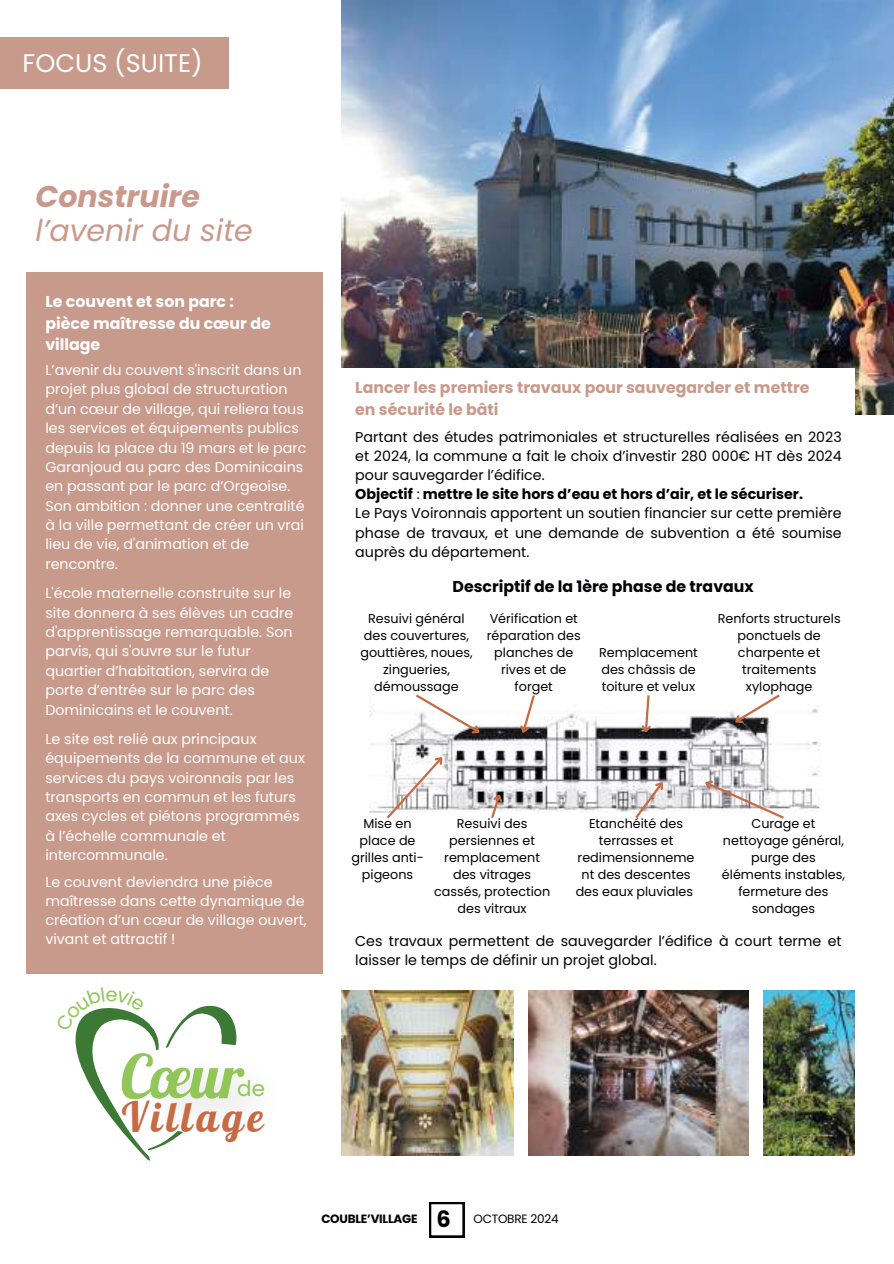
<style>
.page{position:relative;width:894px;height:1264px;background:#fff}
.page>*{position:absolute;margin:0;border:0;box-sizing:border-box;transform-origin:0 0}
.t1{font:60.15px "Lobster";color:#92c658}
.t2{font:40.8px "Lobster";letter-spacing:.105em;color:#c66b43}
.t3{font:italic 30px "Poppins";color:#c99a8b}
.t4{font:italic 700 30px "Poppins";color:#c99a8b}
.t5{font:25.5px "Poppins";color:#feffff}
.t6{font:700 22.5px "Poppins";color:#040104}
.t7{font:21.45px "Poppins";color:#92c658}
.t8{font:700 15.75px/21.3px "Poppins";color:#c99a8b}
.t9{font:700 15.75px/21.3px "Poppins";color:#fff}
.t10{font:700 15.75px "Poppins";color:#040104}
.t11{font:14.25px/19.4px "Poppins";color:#fff}
.t12{font:14.25px/19.2px "Poppins";color:#040104}
.t13{font:12.75px/17px "Poppins";color:#040104;text-align:center}
.t14{font:700 12px "Poppins";letter-spacing:-.02em;color:#040104}
.t15{font:12px "Poppins";letter-spacing:-.02em;color:#040104}
.s1{font-weight:700}
</style>
<div class="page">
<img style="left:369px;top:694px;width:452px;height:119px">
<img style="left:341px;top:0;width:552px;height:414px">
<div style="left:339px;top:368px;width:515px;height:268px;background:#fff"></div>
<svg style="left:413px;top:694px;width:68px;height:41px"></svg>
<svg style="left:518px;top:694px;width:18px;height:41px"></svg>
<svg style="left:732px;top:694px;width:50px;height:30px"></svg>
<svg style="left:639px;top:694px;width:13px;height:41px"></svg>
<svg style="left:632px;top:780px;width:32px;height:39px"></svg>
<svg style="left:702px;top:779px;width:84px;height:40px"></svg>
<svg style="left:489px;top:792px;width:14px;height:26px"></svg>
<svg style="left:384px;top:755px;width:60px;height:64px"></svg>
<div style="left:0;top:37px;width:228px;height:52px;background:#c89a8b"></div>
<svg style="left:429px;top:1202px;width:35px;height:35px"></svg>
<div style="left:26px;top:272px;width:296px;height:701px;background:#c89a8b"></div>
<img style="left:341px;top:990px;width:172px;height:165px">
<img style="left:529px;top:990px;width:219px;height:165px">
<img style="left:763px;top:990px;width:91px;height:165px">
<svg style="left:75px;top:1005px;width:162px;height:156px"></svg>
<h3 class="t5" style="left:23px;top:48px;width:181px">FOCUS (SUITE)</h3>
<h3 class="t4" style="left:35px;top:179px;width:166px">Construire</h3>
<h3 class="t3" style="left:35px;top:213px;width:219px">l’avenir du site</h3>
<p class="t9" style="left:45px;top:291px;width:227px">Le couvent et son parc : pièce maîtresse du cœur de village</p>
<p class="t11" style="left:45px;top:360px;width:262px">L’avenir du couvent s'inscrit dans un projet plus global de structuration d’un cœur de village, qui reliera tous les services et équipements publics depuis la place du 19 mars et le parc Garanjoud au parc des Dominicains en passant par le parc d’Orgeoise.<br>Son ambition : donner une centralité à la ville permettant de créer un vrai lieu de vie, d'animation et de rencontre.</p>
<p class="t11" style="left:45px;top:583px;width:249px">L'école maternelle construite sur le site donnera à ses élèves un cadre d'apprentissage remarquable. Son parvis, qui s'ouvre sur le futur quartier d’habitation, servira de porte d’entrée sur le parc des<br>Dominicains et le couvent.</p>
<p class="t11" style="left:45px;top:729px;width:261px">Le site est relié aux principaux équipements de la commune et aux services du pays voironnais par les transports en commun et les futurs axes cycles et piétons programmés à l’échelle communale et intercommunale.</p>
<p class="t11" style="left:45px;top:872px;width:263px">Le couvent deviendra une pièce maîtresse dans cette dynamique de création d’un cœur de village ouvert, vivant et attractif !</p>
<p class="t8" style="left:355px;top:377px;width:455px">Lancer les premiers travaux pour sauvegarder et mettre en sécurité le bâti</p>
<p class="t12" style="left:355px;top:427px;width:488px">Partant des études patrimoniales et structurelles réalisées en 2023 et 2024, la commune a fait le choix d’investir 280 000€ HT dès 2024 pour sauvegarder l’édifice.<br><span class="s1">Objectif</span> : <span class="s1">mettre le site hors d’eau et hors d’air, et le sécuriser.<br></span>Le Pays Voironnais apportent un soutien financier sur cette première phase de travaux, et une demande de subvention a été soumise auprès du département.</p>
<p class="t10" style="left:452px;top:577px;width:302px">Descriptif de la 1ère phase de travaux</p>
<p class="t13" style="left:360px;top:610px;width:114px">Resuivi général des couvertures, gouttières, noues, zingueries, démoussage</p>
<p class="t13" style="left:717px;top:610px;width:124px">Renforts structurels ponctuels de charpente et traitements xylophage</p>
<p class="t13" style="left:486px;top:610px;width:95px">Vérification et réparation des planches de rives et de forget</p>
<p class="t13" style="left:599px;top:644px;width:100px;text-align:left">Remplacement des châssis de toiture et velux</p>
<p class="t13" style="left:351px;top:815px;width:74px">Mise en place de grilles anti&shy;pigeons</p>
<p class="t13" style="left:434px;top:815px;width:118px">Resuivi des persiennes et remplacement des vitrages cassés, protection des vitraux</p>
<p class="t13" style="left:575px;top:815px;width:120px">Etanchéité des terrasses et redimensionneme nt des descentes des eaux pluviales</p>
<p class="t13" style="left:721px;top:815px;width:124px">Curage et nettoyage général, purge des éléments instables, fermeture des sondages</p>
<p class="t12" style="left:355px;top:931px;width:488px">Ces travaux permettent de sauvegarder l’édifice à court terme et laisser le temps de définir un projet global.</p>
<h1 class="t1" style="left:121px;top:1038px;width:124px">Cœur</h1>
<h3 class="t7" style="left:237px;top:1076px;width:29px">de</h3>
<h2 class="t2" style="left:122px;top:1091px;width:143px">Village</h2>
<p class="t14" style="left:321px;top:1212px;width:98px">COUBLE’VILLAGE</p>
<h3 class="t6" style="left:436px;top:1206px;width:16px">6</h3>
<p class="t15" style="left:473px;top:1212px;width:87px">OCTOBRE 2024</p>
</div>
